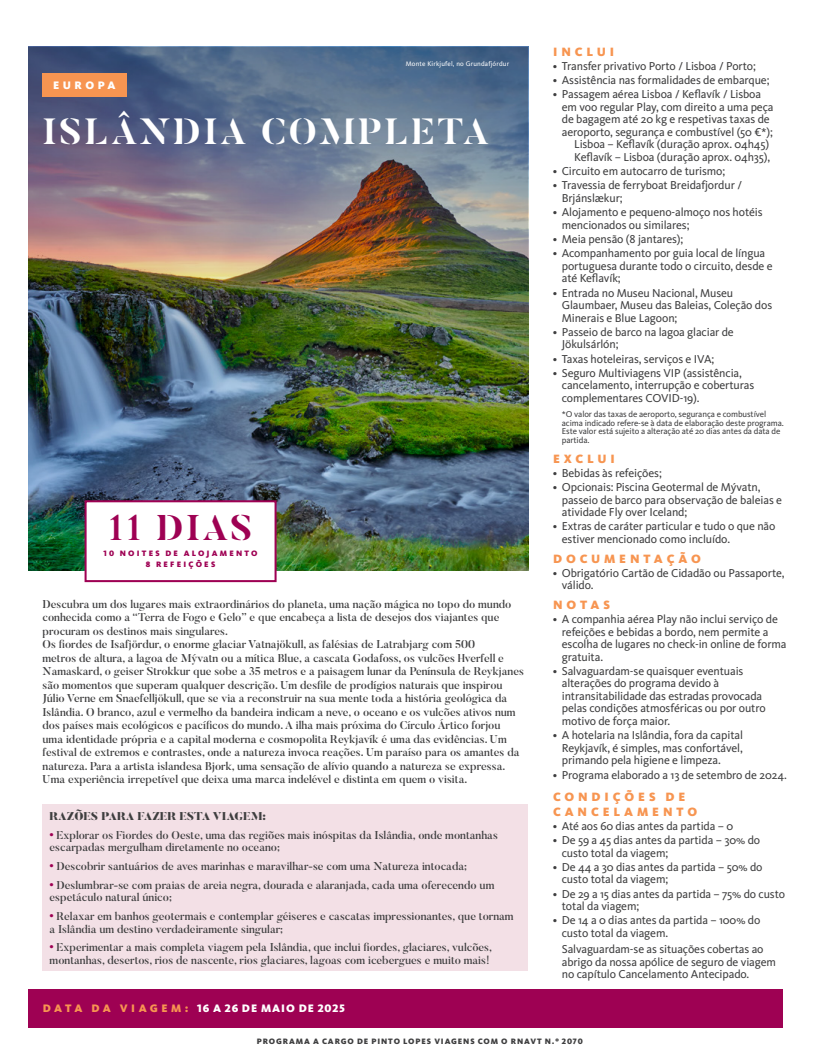
<style>
.page{position:relative;width:833px;height:1063px;background:#fff}
.page>*{position:absolute;margin:0;border:0;box-sizing:border-box;transform-origin:0 0}
.Titulo_branco{font:700 36.25px "Butler Stencil";letter-spacing:.075em;color:#fff}
.Selo_Dias{font:700 35.5px "Butler Stencil";letter-spacing:.075em;color:#9e0153}
.Bullets_Titulo{font:900 12.5px/15px "Kievit OT";letter-spacing:.31em;color:#f79551}
.t1{font:11.88px/12.5px "Kievit OT";letter-spacing:-.01em;color:#3e3e3f}
.Texto_Intro{font:500 11.25px/13.5px "Butler";color:#3e3e3f}
.Datas_Titulo{font:900 11.25px "Kievit OT";letter-spacing:.085em;color:#fff}
.Texto_Intro-2{font:900 11.25px "Butler";color:#3e3e3f}
.Localizacao{font:900 11.25px "Kievit OT";letter-spacing:.305em;color:#fff}
.t2{font:8.75px/8.8px "Kievit OT";letter-spacing:-.01em;color:#3e3e3f}
.t3{font:900 8.12px "Kievit OT";letter-spacing:.11em;color:#3e3e3f}
.Selo_alojamneto_refeicoes{font:900 8.12px/11.2px "Kievit OT";letter-spacing:.27em;color:#9e0153;text-align:center}
.Legenda{font:6.88px "Kievit OT";letter-spacing:.025em;color:#fff}
.s1{font-family:"Kievit OT";font-weight:900;font-size:15px;color:#9e0153}
.s2{color:#f79551}
</style>
<div class="page">
<div style="left:29px;top:989px;width:754px;height:39px;background:#9e0153"></div>
<img style="left:29px;top:47px;width:499px;height:523px">
<div style="left:43px;top:805px;width:485px;height:166px;background:#f3e0e6"></div>
<div style="left:85px;top:500px;width:191px;height:82px;background:#fff;border:2px solid #9e0153"></div>
<div style="left:43px;top:74px;width:84px;height:23px;background:#f79551"></div>
<p class="Legenda" style="left:406px;top:60px;width:105px">Monte Kirkjufel, no Grundafjórdur</p>
<p class="Localizacao" style="left:53px;top:79px;width:64px">EUROPA</p>
<p class="Titulo_branco" style="left:43px;top:109px;width:448px">ISLÂNDIA COMPLETA</p>
<p class="Selo_Dias" style="left:109px;top:505px;width:145px">11 DIAS</p>
<p class="Selo_alojamneto_refeicoes" style="left:103px;top:548px;width:155px">10 NOITES DE ALOJAMENTO<br>8 REFEIÇÕES</p>
<p class="Texto_Intro" style="left:43px;top:597px;width:470px">Descubra um dos lugares mais extraordinários do planeta, uma nação mágica no topo do mundo conhecida como a “Terra de Fogo e Gelo” e que encabeça a lista de desejos dos viajantes que procuram os destinos mais singulares.</p>
<p class="Texto_Intro" style="left:43px;top:638px;width:483px">Os fiordes de Isafjördur, o enorme glaciar Vatnajökull, as falésias de Latrabjarg com 500<br>metros de altura, a lagoa de Mývatn ou a mítica Blue, a cascata Godafoss, os vulcões Hverfell e Namaskard, o geiser Strokkur que sobe a 35 metros e a paisagem lunar da Península de Reykjanes são momentos que superam qualquer descrição. Um desfile de prodígios naturais que inspirou Júlio Verne em Snaefelljökull, que se via a reconstruir na sua mente toda a história geológica da Islândia. O branco, azul e vermelho da bandeira indicam a neve, o oceano e os vulcões ativos num dos países mais ecológicos e pacíficos do mundo. A ilha mais próxima do Círculo Ártico forjou<br>uma identidade própria e a capital moderna e cosmopolita Reykjavík é uma das evidências. Um festival de extremos e contrastes, onde a natureza invoca reações. Um paraíso para os amantes da natureza. Para a artista islandesa Bjork, uma sensação de alívio quando a natureza se expressa.<br>Uma experiência irrepetível que deixa uma marca indelével e distinta em quem o visita.</p>
<p class="Texto_Intro-2" style="left:50px;top:809px;width:218px">RAZÕES PARA FAZER ESTA VIAGEM:</p>
<p class="Texto_Intro" style="left:50px;top:829px;width:450px;line-height:12.5px"><span class="s1">·</span> Explorar os Fiordes do Oeste, uma das regiões mais inóspitas da Islândia, onde montanhas escarpadas mergulham diretamente no oceano;</p>
<p class="Texto_Intro" style="left:50px;top:859px;width:419px"><span class="s1">·</span> Descobrir santuários de aves marinhas e maravilhar-se com uma Natureza intocada;</p>
<p class="Texto_Intro" style="left:50px;top:879px;width:446px;line-height:12.5px"><span class="s1">·</span> Deslumbrar-se com praias de areia negra, dourada e alaranjada, cada uma oferecendo um espetáculo natural único;</p>
<p class="Texto_Intro" style="left:50px;top:910px;width:465px;line-height:12.5px"><span class="s1">·</span> Relaxar em banhos geotermais e contemplar géiseres e cascatas impressionantes, que tornam a Islândia um destino verdadeiramente singular;</p>
<p class="Texto_Intro" style="left:50px;top:941px;width:444px;line-height:12.5px"><span class="s1">·</span> Experimentar a mais completa viagem pela Islândia, que inclui fiordes, glaciares, vulcões, montanhas, desertos, rios de nascente, rios glaciares, lagoas com icebergues e muito mais!</p>
<p class="Datas_Titulo" style="left:43px;top:1002px;width:303px"><span class="s2">DATA DA VIAGEM:</span> 16 A 26 DE MAIO DE 2025</p>
<p class="Bullets_Titulo" style="left:553px;top:44px;width:63px">INCLUI</p>
<p class="t1" style="left:553px;top:59px;width:204px">• Transfer privativo Porto / Lisboa / Porto;</p>
<p class="t1" style="left:553px;top:74px;width:218px">• Assistência nas formalidades de embarque;</p>
<p class="t1" style="left:553px;top:88px;width:210px">• Passagem aérea Lisboa / Keflavík / Lisboa</p>
<p class="t1" style="left:562px;top:101px;width:213px">em voo regular Play, com direito a uma peça</p>
<p class="t1" style="left:562px;top:113px;width:209px">de bagagem até 20 kg e respetivas taxas de</p>
<p class="t1" style="left:562px;top:126px;width:213px">aeroporto, segurança e combustível (50 €*);</p>
<p class="t1" style="left:574px;top:138px;width:196px">Lisboa – Keflavík (duração aprox. 04h45)</p>
<p class="t1" style="left:574px;top:151px;width:197px">Keflavík – Lisboa (duração aprox. 04h35),</p>
<p class="t1" style="left:553px;top:165px;width:174px">• Circuito em autocarro de turismo;</p>
<p class="t1" style="left:562px;top:179px;width:182px;text-indent:-9px">• Travessia de ferryboat Breidafjordur /<br>Brjánslækur;</p>
<p class="t1" style="left:562px;top:206px;width:202px;text-indent:-9px">• Alojamento e pequeno-almoço nos hotéis mencionados ou similares;</p>
<p class="t1" style="left:553px;top:233px;width:132px">• Meia pensão (8 jantares);</p>
<p class="t1" style="left:562px;top:247px;width:212px;text-indent:-9px">• Acompanhamento por guia local de língua portuguesa durante todo o circuito, desde e até Keflavík;</p>
<p class="t1" style="left:562px;top:286px;width:212px;text-indent:-9px">• Entrada no Museu Nacional, Museu<br>Glaumbaer, Museu das Baleias, Coleção dos<br>Minerais e Blue Lagoon;</p>
<p class="t1" style="left:562px;top:325px;width:173px;text-indent:-9px">• Passeio de barco na lagoa glaciar de<br>Jökulsárlón;</p>
<p class="t1" style="left:553px;top:352px;width:163px">• Taxas hoteleiras, serviços e IVA;</p>
<p class="t1" style="left:562px;top:366px;width:194px;text-indent:-9px">• Seguro Multiviagens VIP (assistência, cancelamento, interrupção e coberturas complementares COVID-19).</p>
<p class="t2" style="left:562px;top:409px;width:223px">*O valor das taxas de aeroporto, segurança e combustível acima indicado refere-se à data de elaboração deste programa.<br>Este valor está sujeito a alteração até 20 dias antes da data de partida.</p>
<p class="Bullets_Titulo" style="left:553px;top:451px;width:63px">EXCLUI</p>
<p class="t1" style="left:553px;top:467px;width:110px">• Bebidas às refeições;</p>
<p class="t1" style="left:562px;top:481px;width:222px;text-indent:-9px">• Opcionais: Piscina Geotermal de Mývatn, passeio de barco para observação de baleias e atividade Fly over Iceland;</p>
<p class="t1" style="left:562px;top:520px;width:215px;text-indent:-9px">• Extras de caráter particular e tudo o que não estiver mencionado como incluído.</p>
<p class="Bullets_Titulo" style="left:553px;top:551px;width:149px">DOCUMENTAÇÃO</p>
<p class="t1" style="left:562px;top:566px;width:224px;text-indent:-9px">• Obrigatório Cartão de Cidadão ou Passaporte, válido.</p>
<p class="Bullets_Titulo" style="left:553px;top:597px;width:58px">NOTAS</p>
<p class="t1" style="left:562px;top:613px;width:226px;text-indent:-9px">• A companhia aérea Play não inclui serviço de refeições e bebidas a bordo, nem permite a escolha de lugares no check-in online de forma gratuita.</p>
<p class="t1" style="left:562px;top:665px;width:205px;text-indent:-9px">• Salvaguardam-se quaisquer eventuais alterações do programa devido à intransitabilidade das estradas provocada pelas condições atmosféricas ou por outro motivo de força maior.</p>
<p class="t1" style="left:562px;top:729px;width:183px;text-align:justify;text-indent:-9px">• A hotelaria na Islândia, fora da capital Reykjavík, é simples, mas confortável, primando pela higiene e limpeza.</p>
<p class="t1" style="left:553px;top:768px;width:235px">• Programa elaborado a 13 de setembro de 2024.</p>
<p class="Bullets_Titulo" style="left:553px;top:789px;width:146px">CONDIÇÕES DE<br>CANCELAMENTO</p>
<p class="t1" style="left:553px;top:820px;width:182px">• Até aos 60 dias antes da partida – 0</p>
<p class="t1" style="left:562px;top:834px;width:200px;text-indent:-9px">• De 59 a 45 dias antes da partida – 30% do custo total da viagem;</p>
<p class="t1" style="left:562px;top:861px;width:202px;text-indent:-9px">• De 44 a 30 dias antes da partida – 50% do custo total da viagem;</p>
<p class="t1" style="left:562px;top:887px;width:225px;text-indent:-9px">• De 29 a 15 dias antes da partida – 75% do custo total da viagem;</p>
<p class="t1" style="left:562px;top:914px;width:200px;text-indent:-9px">• De 14 a 0 dias antes da partida – 100% do custo total da viagem.</p>
<p class="t1" style="left:562px;top:943px;width:216px">Salvaguardam-se as situações cobertas ao abrigo da nossa apólice de seguro de viagem no capítulo Cancelamento Antecipado.</p>
<p class="t3" style="left:257px;top:1036px;width:328px">PROGRAMA A CARGO DE PINTO LOPES VIAGENS COM O RNAVT N.º 2070</p>
</div>
